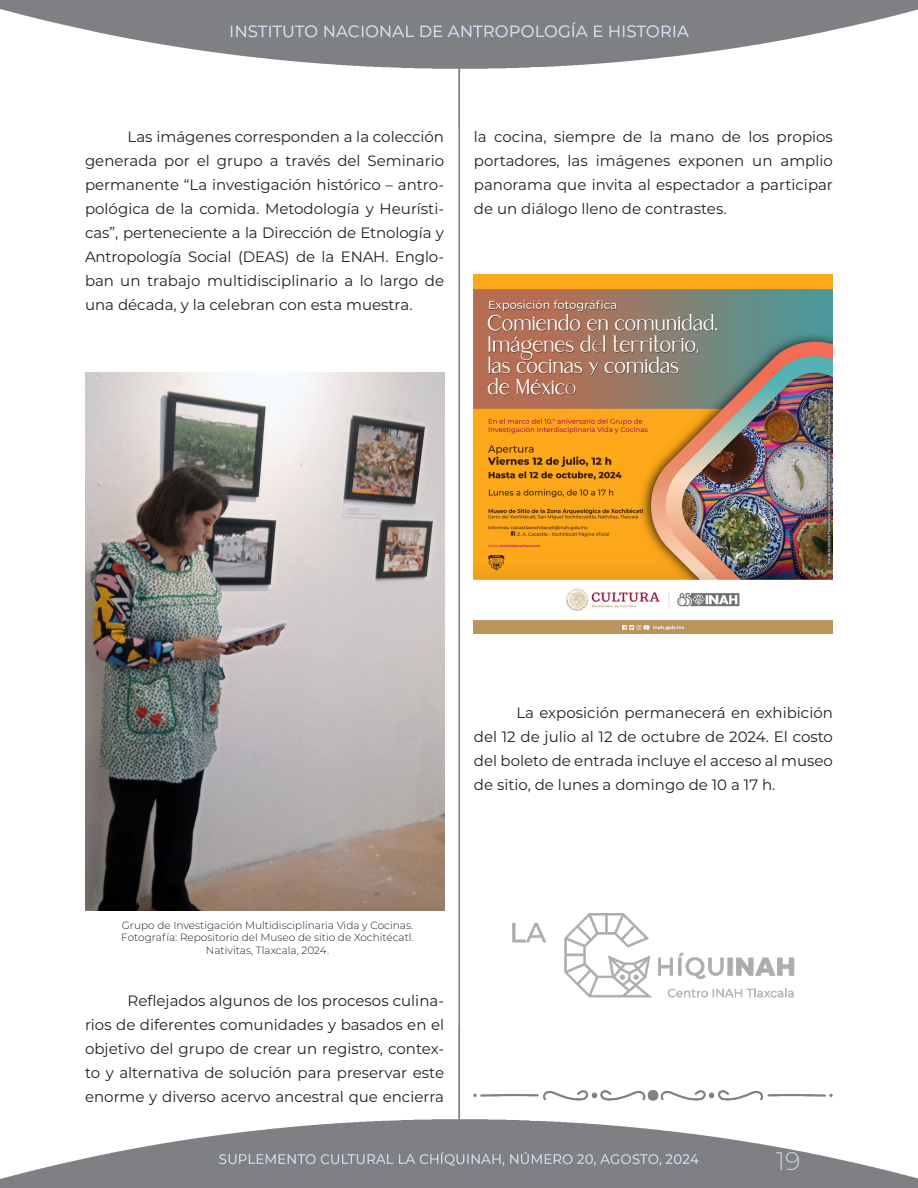
<style>
.page{position:relative;width:918px;height:1188px;background:#fff}
.page>*{position:absolute;margin:0;border:0;box-sizing:border-box;transform-origin:0 0}
.Número_de_página{font:300 25.5px "Montserrat";color:#ccd1d4}
.Párrafo{font:15px/24px "Montserrat";color:#231f20;text-align:justify}
.Citas_bibliográficas{font:300 10.5px "Montserrat";color:#231f20}
</style>
<div class="page">
<img style="left:0;top:0;width:918px;height:1188px">
<img style="left:474px;top:274px;width:359px;height:359px">
<img style="left:503px;top:900px;width:306px;height:125px">
<img style="left:85px;top:372px;width:359px;height:539px">
<img style="left:474px;top:1090px;width:359px;height:11px">
<p class="Párrafo" style="left:85px;top:124px;width:361px;text-indent:43px">Las imágenes corresponden a la colección generada por el grupo a través del Seminario permanente “La investigación histórico – antro&shy;pológica de la comida. Metodología y Heurísti&shy;cas”, perteneciente a la Dirección de Etnología y Antropología Social (DEAS) de la ENAH. Englo&shy;ban un trabajo multidisciplinario a lo largo de una década, y la celebran con esta muestra.</p>
<p class="Párrafo" style="left:474px;top:124px;width:361px">la cocina, siempre de la mano de los propios portadores, las imágenes exponen un amplio panorama que invita al espectador a participar de un diálogo lleno de contrastes.</p>
<p class="Párrafo" style="left:474px;top:700px;width:361px;text-indent:43px">La exposición permanecerá en exhibición del 12 de julio al 12 de octubre de 2024. El costo del boleto de entrada incluye el acceso al museo de sitio, de lunes a domingo de 10 a 17 h.</p>
<p class="Citas_bibliográficas" style="left:122px;top:918px;width:293px">Grupo de Investigación Multidisciplinaria Vida y Cocinas.</p>
<p class="Citas_bibliográficas" style="left:121px;top:930px;width:294px">Fotografía: Repositorio del Museo de sitio de Xochitécatl.</p>
<p class="Citas_bibliográficas" style="left:206px;top:943px;width:125px">Nativitas, Tlaxcala, 2024.</p>
<p class="Párrafo" style="left:85px;top:988px;width:361px;text-indent:43px">Reflejados algunos de los procesos culina&shy;rios de diferentes comunidades y basados en el objetivo del grupo de crear un registro, contex&shy;to y alternativa de solución para preservar este enorme y diverso acervo ancestral que encierra</p>
<p class="Número_de_página" style="left:776px;top:1144px;width:26px">19</p>
</div>
